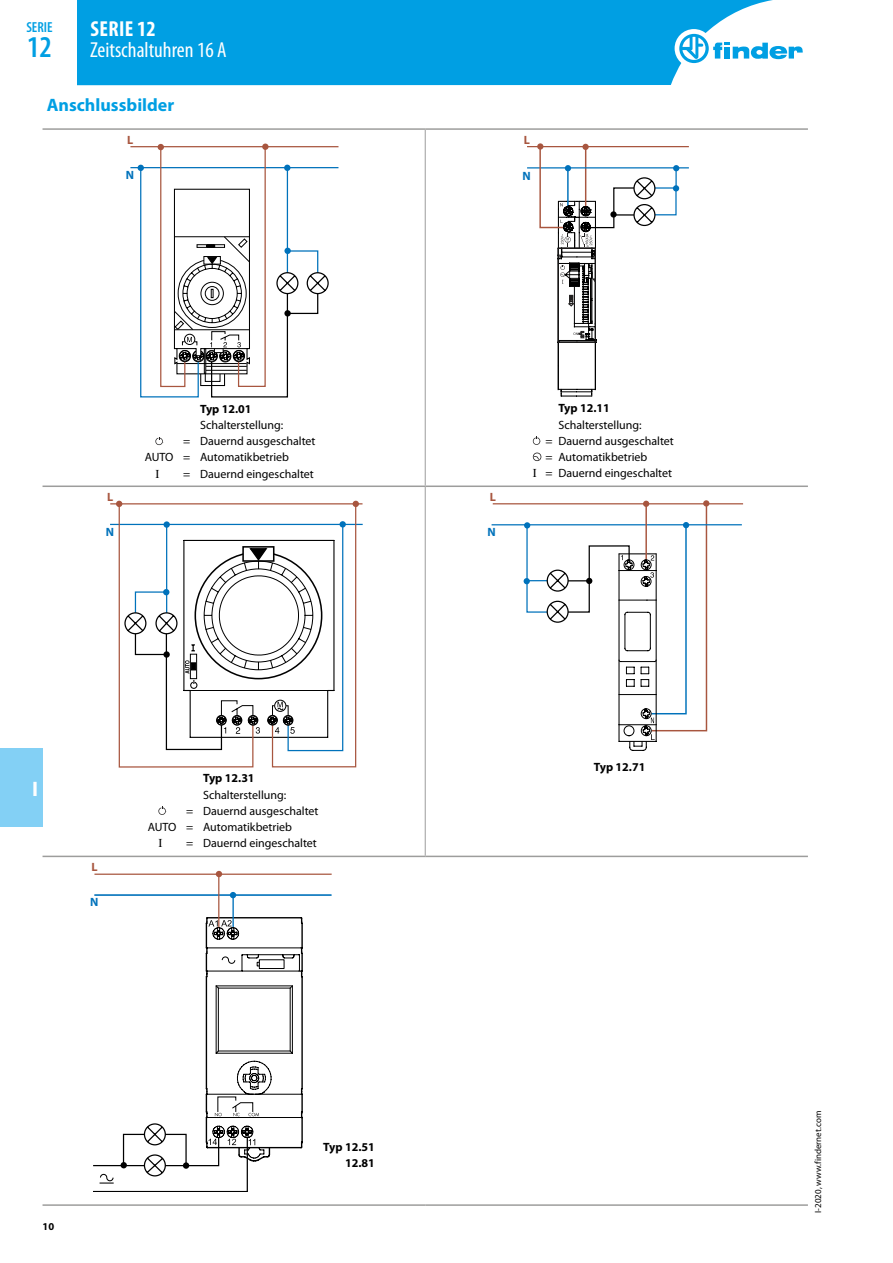
<style>
.page{position:relative;width:893px;height:1263px;background:#fff}
.page>*{position:absolute;margin:0;border:0;box-sizing:border-box;transform-origin:0 0}
.t1{font:600 condensed 30.3px "Myriad Pro";color:#009fe3}
.t2{font:condensed 21.75px "Myriad Pro";color:#fff}
.t3{font:700 condensed 21.75px "Myriad Pro";letter-spacing:.02em;color:#fff}
.t4{font:700 21px "Myriad Pro";color:#fff}
.t5{font:700 18px "Myriad Pro";color:#009fe3}
.t6{font:600 condensed 14.55px "Myriad Pro";color:#009fe3}
.t7{font:12px "Myriad Pro";color:#000}
.t8{font:700 12px/16.2px "Myriad Pro";color:#000;text-align:right}
.t9{font:700 12px "Myriad Pro";color:#a8563f}
.t10{font:700 12px "Myriad Pro";color:#0072bb}
.t11{font:12px "Times";color:#000}
.t12{font:700 10.5px "Myriad Pro";color:#000}
.t13{font:9px "Myriad Pro";color:#000}
.s1{font-family:"Times"}
</style>
<div class="page">
<hr style="left:43px;top:128px;width:382px;height:2px;background:#9d9d9c">
<hr style="left:425px;top:128px;width:383px;height:2px;background:#9d9d9c">
<hr style="left:43px;top:1204px;width:382px;height:2px;background:#9d9d9c">
<hr style="left:425px;top:1204px;width:383px;height:2px;background:#9d9d9c">
<hr style="left:425px;top:130px;width:1px;height:355px;background:#9d9d9c">
<hr style="left:425px;top:487px;width:1px;height:369px;background:#9d9d9c">
<hr style="left:43px;top:485px;width:382px;height:2px;background:#9d9d9c">
<hr style="left:425px;top:485px;width:383px;height:2px;background:#9d9d9c">
<hr style="left:43px;top:856px;width:382px;height:1px;background:#9d9d9c">
<hr style="left:425px;top:856px;width:383px;height:1px;background:#9d9d9c">
<hr style="left:130px;top:146px;width:208px;height:1px;background:#a8563f">
<hr style="left:130px;top:167px;width:208px;height:1px;background:#0072bb">
<svg style="left:138px;top:144px;width:191px;height:253px"></svg>
<svg style="left:155px;top:437px;width:8px;height:8px"></svg>
<hr style="left:527px;top:167px;width:162px;height:1px;background:#0072bb">
<hr style="left:527px;top:146px;width:162px;height:1px;background:#a8563f">
<div style="left:582px;top:144px;width:7px;height:6px;background:#a8563f;border-radius:50%"></div>
<svg style="left:537px;top:143px;width:6px;height:7px"></svg>
<svg style="left:539px;top:146px;width:140px;height:251px"></svg>
<svg style="left:533px;top:436px;width:7px;height:9px"></svg>
<svg style="left:533px;top:453px;width:8px;height:8px"></svg>
<hr style="left:110px;top:524px;width:253px;height:1px;background:#0072bb">
<hr style="left:110px;top:503px;width:253px;height:1px;background:#a8563f">
<svg style="left:116px;top:501px;width:243px;height:267px"></svg>
<svg style="left:158px;top:806px;width:8px;height:9px"></svg>
<hr style="left:492px;top:524px;width:250px;height:1px;background:#0072bb">
<hr style="left:493px;top:503px;width:250px;height:1px;background:#a8563f">
<svg style="left:524px;top:500px;width:185px;height:251px"></svg>
<div style="left:641px;top:576px;width:10px;height:11px;border:1px solid #000;border-radius:50%"></div>
<hr style="left:232px;top:895px;width:2px;height:33px;background:#0072bb">
<svg style="left:216px;top:871px;width:6px;height:6px"></svg>
<hr style="left:94px;top:873px;width:238px;height:2px;background:#a8563f">
<hr style="left:94px;top:894px;width:237px;height:2px;background:#0072bb">
<svg style="left:230px;top:892px;width:6px;height:6px"></svg>
<hr style="left:218px;top:875px;width:1px;height:53px;background:#a8563f">
<svg style="left:93px;top:917px;width:210px;height:275px"></svg>
<div style="left:0;top:748px;width:43px;height:79px;background:#83d0f5"></div>
<div style="left:77px;top:0;width:696px;height:85px;background:#009fe3"></div>
<div style="left:675px;top:29px;width:38px;height:39px;background:#fff;border-radius:50%"></div>
<svg style="left:679px;top:34px;width:124px;height:29px"></svg>
<p class="t6" style="left:26px;top:19px;width:28px">SERIE</p>
<h1 class="t1" style="left:27px;top:30px;width:26px">12</h1>
<h2 class="t3" style="left:90px;top:16px;width:67px">SERIE 12</h2>
<h2 class="t2" style="left:90px;top:37px;width:138px">Zeitschaltuhren 16 A</h2>
<h3 class="t5" style="left:47px;top:93px;width:129px">Anschlussbilder</h3>
<p class="t9" style="left:127px;top:132px;width:8px">L</p>
<p class="t10" style="left:126px;top:167px;width:10px">N</p>
<p class="t9" style="left:107px;top:489px;width:8px">L</p>
<p class="t10" style="left:106px;top:524px;width:10px">N</p>
<p class="t8" style="left:200px;top:400px;width:53px">Typ 12.01</p>
<p class="t7" style="left:200px;top:417px;width:85px">Schalterstellung:</p>
<p class="t7" style="left:183px;top:434px;width:134px">= Dauernd ausgeschaltet</p>
<p class="t7" style="left:145px;top:450px;width:146px">AUTO = Automatikbetrieb</p>
<p class="t11" style="left:155px;top:462px;width:5px">I</p>
<p class="t7" style="left:183px;top:466px;width:132px">= Dauernd eingeschaltet</p>
<h3 class="t4" style="left:32px;top:775px;width:7px">I</h3>
<p class="t9" style="left:91px;top:859px;width:8px">L</p>
<p class="t10" style="left:90px;top:894px;width:10px">N</p>
<p class="t8" style="left:203px;top:770px;width:53px">Typ 12.31</p>
<p class="t7" style="left:203px;top:787px;width:85px">Schalterstellung:</p>
<p class="t7" style="left:186px;top:803px;width:134px">= Dauernd ausgeschaltet</p>
<p class="t7" style="left:148px;top:820px;width:146px">AUTO = Automatikbetrieb</p>
<p class="t11" style="left:158px;top:832px;width:5px">I</p>
<p class="t7" style="left:186px;top:836px;width:132px">= Dauernd eingeschaltet</p>
<p class="t12" style="left:43px;top:1219px;width:13px">10</p>
<p class="t8" style="left:323px;top:1138px;width:53px">Typ 12.51<br>12.81</p>
<p class="t9" style="left:524px;top:132px;width:8px">L</p>
<p class="t10" style="left:522px;top:168px;width:10px">N</p>
<p class="t9" style="left:490px;top:489px;width:8px">L</p>
<p class="t10" style="left:487px;top:524px;width:10px">N</p>
<p class="t8" style="left:558px;top:400px;width:53px">Typ 12.11</p>
<p class="t7" style="left:558px;top:417px;width:85px">Schalterstellung:</p>
<p class="t7" style="left:546px;top:433px;width:130px">= Dauernd ausgeschaltet</p>
<p class="t7" style="left:546px;top:450px;width:103px">= Automatikbetrieb</p>
<p class="t7" style="left:533px;top:466px;width:141px"><span class="s1">I</span> = Dauernd eingeschaltet</p>
<p class="t8" style="left:594px;top:759px;width:53px">Typ 12.71</p>
<p class="t13" style="left:812px;top:1213px;width:103px;rotate:-90deg">I-2020, www.findernet.com</p>
</div>
